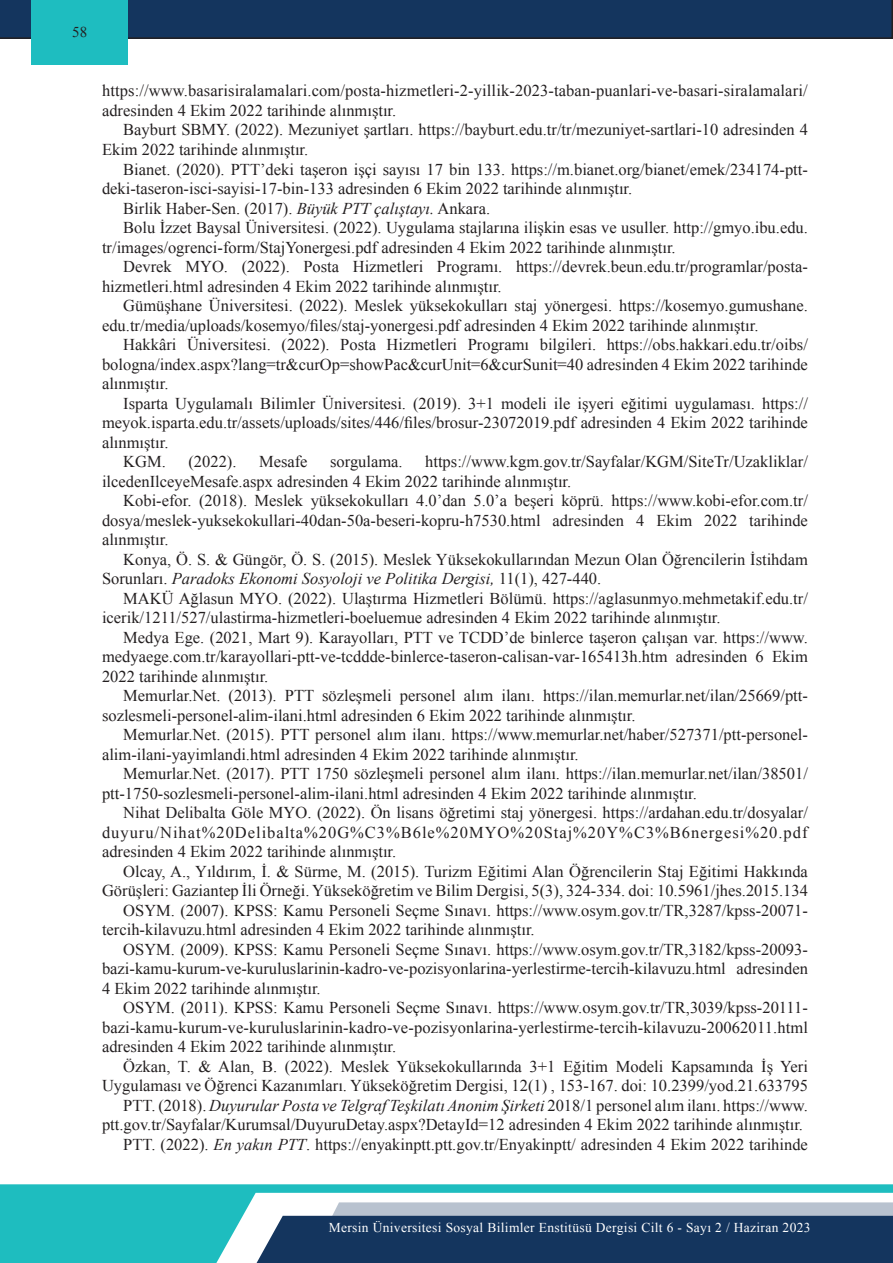
<style>
.page{position:relative;width:893px;height:1263px;background:#fff}
.page>*{position:absolute;margin:0;border:0;box-sizing:border-box;transform-origin:0 0}
.t1{font:16.5px/19.5px "Times New Roman";color:#231f20}
.t2{font:15px "Times New Roman";color:#231f20}
.t3{font:13.5px "Times New Roman";letter-spacing:.025em;color:#fff}
.s1{font-style:italic}
</style>
<div class="page">
<div style="left:0;top:0;width:893px;height:39px;background:#14355e"></div>
<div style="left:31px;top:0;width:97px;height:65px;background:#1ebdc0"></div>
<svg style="left:0;top:1184px;width:893px;height:79px;fill:#1ebdbf"></svg>
<svg style="left:256px;top:1202px;width:637px;height:61px;background:#3f5a7b"></svg>
<p class="t2" style="left:72px;top:22px;width:16px">58</p>
<p class="t1" style="left:102px;top:81px;width:707px">https://www.basarisiralamalari.com/posta-hizmetleri-2-yillik-2023-taban-puanlari-ve-basari-siralamalari/ adresinden 4 Ekim 2022 tarihinde alınmıştır.</p>
<p class="t1" style="left:102px;top:120px;width:707px;text-indent:21px">Bayburt SBMY. (2022). Mezuniyet şartları. https://bayburt.edu.tr/tr/mezuniyet-sartlari-10 adresinden 4<br>Ekim 2022 tarihinde alınmıştır.</p>
<p class="t1" style="left:102px;top:159px;width:707px;text-indent:21px">Bianet. (2020). PTT’deki taşeron işçi sayısı 17 bin 133. https://m.bianet.org/bianet/emek/234174-ptt&shy;deki-taseron-isci-sayisi-17-bin-133 adresinden 6 Ekim 2022 tarihinde alınmıştır.</p>
<p class="t1" style="left:123px;top:198px;width:368px">Birlik Haber-Sen. (2017). <span class="s1">Büyük PTT çalıştayı.</span> Ankara.</p>
<p class="t1" style="left:102px;top:217px;width:707px;text-indent:21px">Bolu İzzet Baysal Üniversitesi. (2022). Uygulama stajlarına ilişkin esas ve usuller. http://gmyo.ibu.edu. tr/images/ogrenci-form/StajYonergesi.pdf adresinden 4 Ekim 2022 tarihinde alınmıştır.</p>
<p class="t1" style="left:102px;top:256px;width:707px;text-indent:21px">Devrek MYO. (2022). Posta Hizmetleri Programı. https://devrek.beun.edu.tr/programlar/posta&shy;hizmetleri.html adresinden 4 Ekim 2022 tarihinde alınmıştır.</p>
<p class="t1" style="left:102px;top:295px;width:707px;text-indent:21px">Gümüşhane Üniversitesi. (2022). Meslek yüksekokulları staj yönergesi. https://kosemyo.gumushane. edu.tr/media/uploads/kosemyo/files/staj-yonergesi.pdf adresinden 4 Ekim 2022 tarihinde alınmıştır.</p>
<p class="t1" style="left:102px;top:334px;width:707px;text-align:justify;text-indent:21px">Hakkâri Üniversitesi. (2022). Posta Hizmetleri Programı bilgileri. https://obs.hakkari.edu.tr/oibs/ bologna/index.aspx?lang=tr&amp;curOp=showPac&amp;curUnit=6&amp;curSunit=40 adresinden 4 Ekim 2022 tarihinde alınmıştır.</p>
<p class="t1" style="left:102px;top:393px;width:707px;text-align:justify;text-indent:21px">Isparta Uygulamalı Bilimler Üniversitesi. (2019). 3+1 modeli ile işyeri eğitimi uygulaması. https:// meyok.isparta.edu.tr/assets/uploads/sites/446/files/brosur-23072019.pdf adresinden 4 Ekim 2022 tarihinde alınmıştır.</p>
<p class="t1" style="left:123px;top:451px;width:44px">KGM.</p>
<p class="t1" style="left:188px;top:451px;width:50px">(2022).</p>
<p class="t1" style="left:259px;top:451px;width:50px">Mesafe</p>
<p class="t1" style="left:330px;top:451px;width:74px">sorgulama.</p>
<p class="t1" style="left:102px;top:451px;width:707px;text-indent:323px">https://www.kgm.gov.tr/Sayfalar/KGM/SiteTr/Uzakliklar/ ilcedenIlceyeMesafe.aspx adresinden 4 Ekim 2022 tarihinde alınmıştır.</p>
<p class="t1" style="left:102px;top:490px;width:707px;text-align:justify;text-indent:21px">Kobi-efor. (2018). Meslek yüksekokulları 4.0’dan 5.0’a beşeri köprü. https://www.kobi-efor.com.tr/ dosya/meslek-yuksekokullari-40dan-50a-beseri-kopru-h7530.html adresinden 4 Ekim 2022 tarihinde alınmıştır.</p>
<p class="t1" style="left:102px;top:549px;width:707px;text-indent:21px">Konya, Ö. S. &amp; Güngör, Ö. S. (2015). Meslek Yüksekokullarından Mezun Olan Öğrencilerin İstihdam<br>Sorunları. <span class="s1">Paradoks Ekonomi Sosyoloji ve Politika Dergisi,</span> 11(1), 427-440.</p>
<p class="t1" style="left:102px;top:588px;width:707px;text-indent:21px">MAKÜ Ağlasun MYO. (2022). Ulaştırma Hizmetleri Bölümü. https://aglasunmyo.mehmetakif.edu.tr/ icerik/1211/527/ulastirma-hizmetleri-boeluemue adresinden 4 Ekim 2022 tarihinde alınmıştır.</p>
<p class="t1" style="left:102px;top:627px;width:707px;text-align:justify;text-indent:21px">Medya Ege. (2021, Mart 9). Karayolları, PTT ve TCDD’de binlerce taşeron çalışan var. https://www. medyaege.com.tr/karayollari-ptt-ve-tcddde-binlerce-taseron-calisan-var-165413h.htm adresinden 6 Ekim 2022 tarihinde alınmıştır.</p>
<p class="t1" style="left:102px;top:685px;width:707px;text-indent:21px">Memurlar.Net. (2013). PTT sözleşmeli personel alım ilanı. https://ilan.memurlar.net/ilan/25669/ptt&shy;sozlesmeli-personel-alim-ilani.html adresinden 6 Ekim 2022 tarihinde alınmıştır.</p>
<p class="t1" style="left:102px;top:724px;width:707px;text-indent:21px">Memurlar.Net. (2015). PTT personel alım ilanı. https://www.memurlar.net/haber/527371/ptt-personel&shy;alim-ilani-yayimlandi.html adresinden 4 Ekim 2022 tarihinde alınmıştır.</p>
<p class="t1" style="left:102px;top:763px;width:707px;text-indent:21px">Memurlar.Net. (2017). PTT 1750 sözleşmeli personel alım ilanı. https://ilan.memurlar.net/ilan/38501/ ptt-1750-sozlesmeli-personel-alim-ilani.html adresinden 4 Ekim 2022 tarihinde alınmıştır.</p>
<p class="t1" style="left:102px;top:802px;width:707px;text-align:justify;text-indent:21px">Nihat Delibalta Göle MYO. (2022). Ön lisans öğretimi staj yönergesi. https://ardahan.edu.tr/dosyalar/ duyuru/Nihat%20Delibalta%20G%C3%B6le%20MYO%20Staj%20Y%C3%B6nergesi%20.pdf adresinden 4 Ekim 2022 tarihinde alınmıştır.</p>
<p class="t1" style="left:102px;top:861px;width:707px;text-align:right">Olcay, A., Yıldırım, İ. &amp; Sürme, M. (2015). Turizm Eğitimi Alan Öğrencilerin Staj Eğitimi Hakkında<br>Görüşleri: Gaziantep İli Örneği. Yükseköğretim ve Bilim Dergisi, 5(3), 324-334. doi: 10.5961/jhes.2015.134</p>
<p class="t1" style="left:102px;top:900px;width:707px;text-indent:21px">OSYM. (2007). KPSS: Kamu Personeli Seçme Sınavı. https://www.osym.gov.tr/TR,3287/kpss-20071- tercih-kilavuzu.html adresinden 4 Ekim 2022 tarihinde alınmıştır.</p>
<p class="t1" style="left:102px;top:939px;width:707px;text-align:justify;text-indent:21px">OSYM. (2009). KPSS: Kamu Personeli Seçme Sınavı. https://www.osym.gov.tr/TR,3182/kpss-20093- bazi-kamu-kurum-ve-kuruluslarinin-kadro-ve-pozisyonlarina-yerlestirme-tercih-kilavuzu.html adresinden 4 Ekim 2022 tarihinde alınmıştır.</p>
<p class="t1" style="left:102px;top:997px;width:707px;text-align:justify;text-indent:21px">OSYM. (2011). KPSS: Kamu Personeli Seçme Sınavı. https://www.osym.gov.tr/TR,3039/kpss-20111- bazi-kamu-kurum-ve-kuruluslarinin-kadro-ve-pozisyonlarina-yerlestirme-tercih-kilavuzu-20062011.html adresinden 4 Ekim 2022 tarihinde alınmıştır.</p>
<p class="t1" style="left:102px;top:1056px;width:707px;text-align:right">Özkan, T. &amp; Alan, B. (2022). Meslek Yüksekokullarında 3+1 Eğitim Modeli Kapsamında İş Yeri<br>Uygulaması ve Öğrenci Kazanımları. Yükseköğretim Dergisi, 12(1) , 153-167. doi: 10.2399/yod.21.633795</p>
<p class="t1" style="left:102px;top:1095px;width:707px;text-align:right">PTT. (2018). <span class="s1">Duyurular Posta ve Telgraf Teşkilatı Anonim Şirketi</span> 2018/1 personel alım ilanı. https://www. ptt.gov.tr/Sayfalar/Kurumsal/DuyuruDetay.aspx?DetayId=12 adresinden 4 Ekim 2022 tarihinde alınmıştır.</p>
<p class="t1" style="left:123px;top:1134px;width:686px">PTT. (2022). <span class="s1">En yakın PTT</span>. https://enyakinptt.ptt.gov.tr/Enyakinptt/ adresinden 4 Ekim 2022 tarihinde</p>
<p class="t3" style="left:329px;top:1218px;width:483px">Mersin Üniversitesi Sosyal Bilimler Enstitüsü Dergisi Cilt 6 - Sayı 2 / Haziran 2023</p>
</div>
